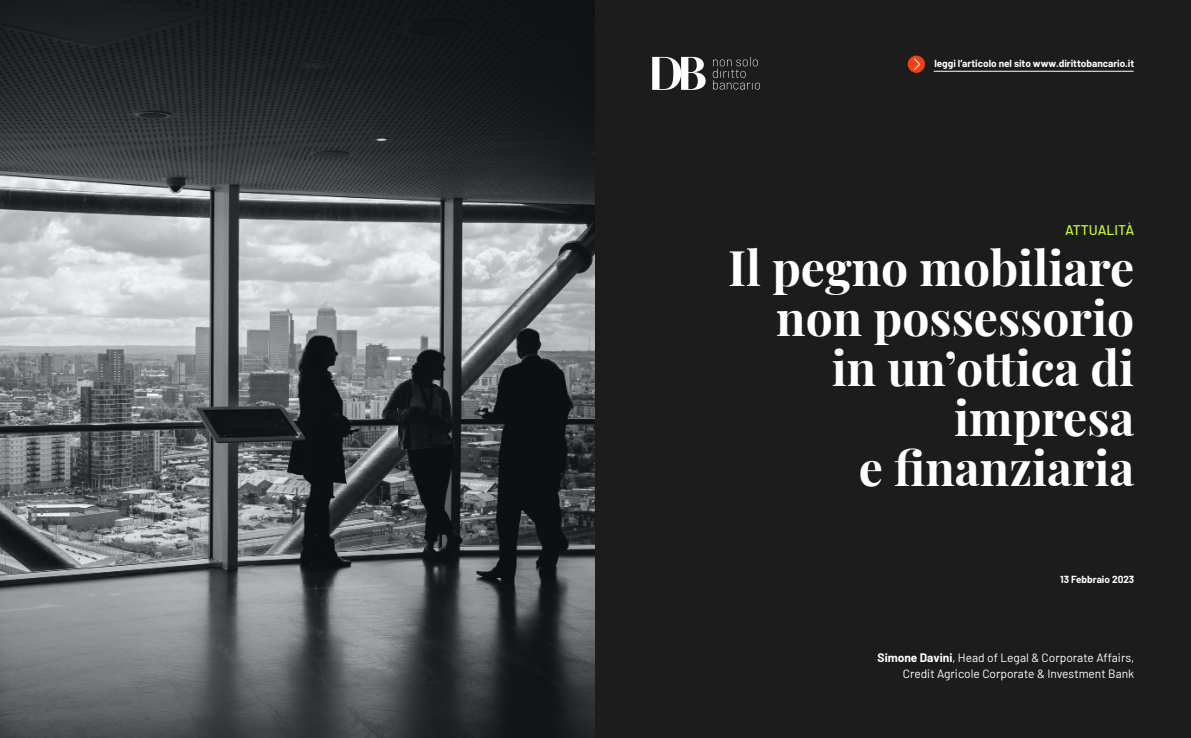
<style>
.page{position:relative;width:1191px;height:738px;background:#fff}
.page>*{position:absolute;margin:0;border:0;box-sizing:border-box;transform-origin:0 0}
.t1{font:700 48px/50px "Playfair Display";color:#fff;text-align:right}
.t2{font:500 14px "Barlow";color:#c9fa30}
.t3{font:12px/16px "Barlow";color:#fff;text-align:right}
.t4{font:700 10px "Barlow";color:#fff}
.s1{font-weight:700}
</style>
<div class="page">
<img style="left:0;top:0;width:595px;height:737px">
<div style="left:595px;top:0;width:596px;height:737px;background:#1c1c1c"></div>
<hr style="left:933px;top:71px;width:200px;height:1px;background:#fff">
<svg style="left:907px;top:55px;width:18px;height:18px"></svg>
<svg style="left:913px;top:58px;width:7px;height:12px"></svg>
<svg style="left:713px;top:57px;width:47px;height:32px"></svg>
<svg style="left:652px;top:57px;width:53px;height:33px"></svg>
<p class="t4" style="left:934px;top:56px;width:201px">leggi l’articolo nel sito www.dirittobancario.it</p>
<p class="t2" style="left:1065px;top:220px;width:71px">ATTUALITÀ</p>
<h1 class="t1" style="left:728px;top:238px;width:408px">Il pegno mobiliare non possessorio in un’ottica di impresa<br>e finanziaria</h1>
<p class="t4" style="left:1060px;top:571px;width:76px">13 Febbraio 2023</p>
<p class="t3" style="left:877px;top:648px;width:258px"><span class="s1">Simone Davini</span>, Head of Legal &amp; Corporate Affairs,<br>Credit Agricole Corporate &amp; Investment Bank</p>
</div>
